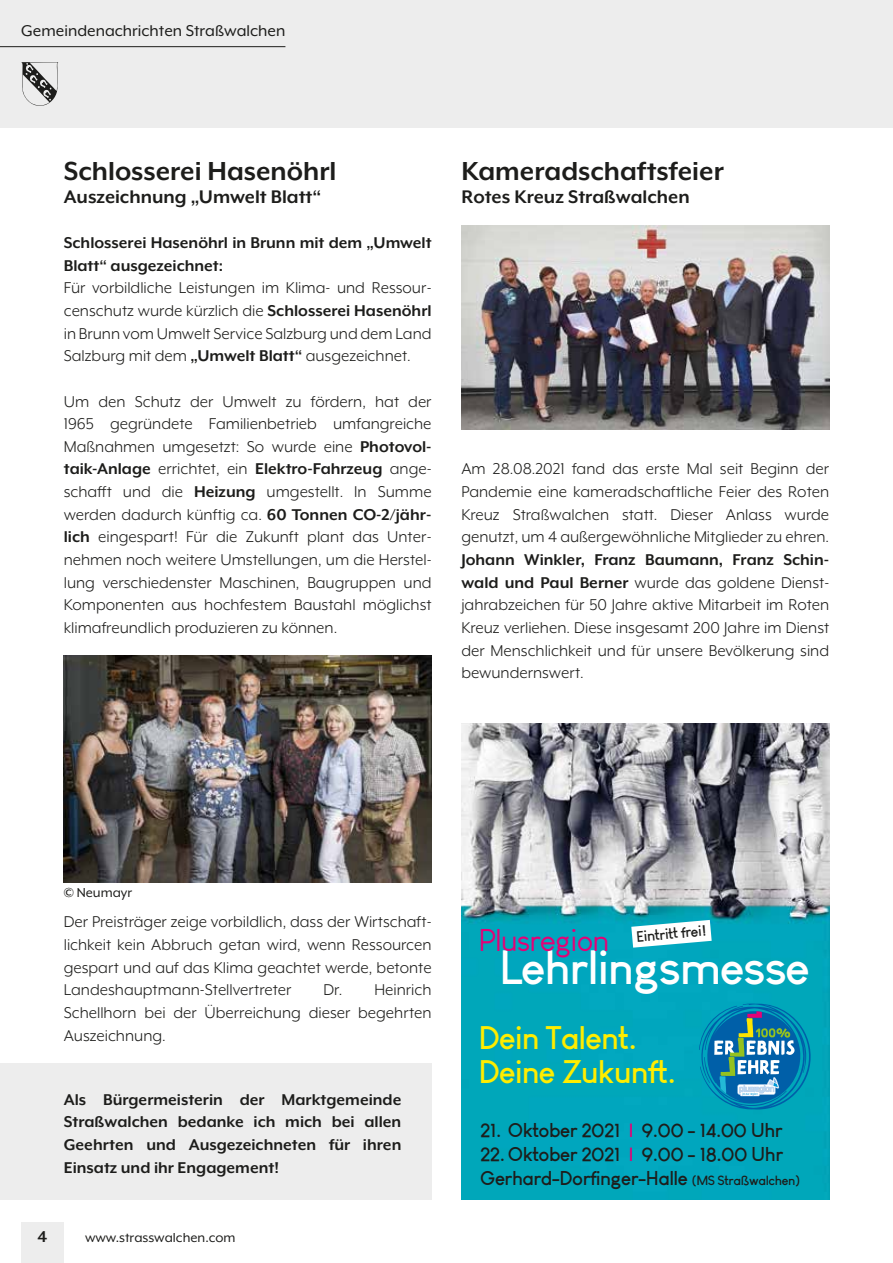
<style>
.page{position:relative;width:893px;height:1263px;background:#fff}
.page>*{position:absolute;margin:0;border:0;box-sizing:border-box;transform-origin:0 0}
.t1{font:700 47.1px "Louis George Cafe";letter-spacing:-.03em;color:#fff}
.t2{font:700 32.1px/33.3px "Louis George Cafe";letter-spacing:-.03em;color:#ffed00}
.t3{font:30.75px "Louis George Cafe";letter-spacing:-.03em;color:#e60076}
.t4{font:700 30px "Mr Eaves XL Mod OT";color:#1d1d1b}
.t5{font:700 21px "Mr Eaves XL Mod OT";color:#1d1d1b}
.t6{font:700 19.65px/23.9px "Louis George Cafe";letter-spacing:-.03em;color:#1d1d1b}
.t7{font:18px/22.6px "Mr Eaves XL Mod OT";color:#1d1d1b;text-align:justify}
.t8{font:700 18px/22.5px "Mr Eaves XL Mod OT";color:#1d1d1b}
.t9{font:18px "Mr Eaves XL Mod OT";color:#1d1d1b}
.t10{font:15px "Mr Eaves XL Mod OT";color:#1d1d1b}
.t11{font:700 14.85px "Louis George Cafe";color:#1d1d1b}
.s1{font-weight:700}
.s2{color:#e60076}
.s3{font-size:13.05px}
</style>
<div class="page">
<div style="left:0;top:0;width:893px;height:128px;background:#ededed"></div>
<hr style="left:0;top:46px;width:285px;height:1px;background:#1d1d1b">
<div style="left:21px;top:1222px;width:43px;height:41px;background:#ededed"></div>
<svg style="left:21px;top:62px;width:37px;height:44px"></svg>
<img style="left:461px;top:225px;width:368px;height:204px">
<img style="left:461px;top:724px;width:368px;height:475px">
<svg style="left:699px;top:1003px;width:112px;height:106px;background:#268eb1"></svg>
<svg style="left:631px;top:920px;width:81px;height:28px"></svg>
<img style="left:64px;top:656px;width:368px;height:226px">
<div style="left:0;top:1063px;width:432px;height:136px;background:#ededed"></div>
<p class="t9" style="left:21px;top:21px;width:266px">Gemeindenachrichten Straßwalchen</p>
<h3 class="t4" style="left:64px;top:156px;width:274px">Schlosserei Hasenöhrl</h3>
<p class="t5" style="left:64px;top:186px;width:259px">Auszeichnung „Umwelt Blatt“</p>
<p class="t8" style="left:64px;top:231px;width:369px">Schlosserei Hasenöhrl in Brunn mit dem „Umwelt<br>Blatt“ ausgezeichnet:</p>
<p class="t7" style="left:64px;top:276px;width:369px">Für vorbildliche Leistungen im Klima- und Ressour&shy;censchutz wurde kürzlich die <span class="s1">Schlosserei Hasenöhrl </span>in Brunn vom Umwelt Service Salzburg und dem Land Salzburg mit dem <span class="s1">„Umwelt Blatt“</span> ausgezeichnet.</p>
<p class="t7" style="left:64px;top:390px;width:369px">Um den Schutz der Umwelt zu fördern, hat der 1965 gegründete Familienbetrieb umfangreiche Maßnahmen umgesetzt: So wurde eine <span class="s1">Photovol&shy;taik-Anlage</span> errichtet, ein <span class="s1">Elektro-Fahrzeug</span> ange&shy;schafft und die <span class="s1">Heizung</span> umgestellt. In Summe werden dadurch künftig ca. <span class="s1">60 Tonnen CO-2/jähr&shy;lich</span> eingespart! Für die Zukunft plant das Unter&shy;nehmen noch weitere Umstellungen, um die Herstel&shy;lung verschiedenster Maschinen, Baugruppen und Komponenten aus hochfestem Baustahl möglichst klimafreundlich produzieren zu können.</p>
<h3 class="t4" style="left:461px;top:156px;width:264px">Kameradschaftsfeier</h3>
<p class="t5" style="left:461px;top:186px;width:230px">Rotes Kreuz Straßwalchen</p>
<p class="t7" style="left:461px;top:458px;width:369px">Am 28.08.2021 fand das erste Mal seit Beginn der Pandemie eine kameradschaftliche Feier des Roten Kreuz Straßwalchen statt. Dieser Anlass wurde genutzt, um 4 außergewöhnliche Mitglieder zu ehren.</p>
<p class="t7" style="left:461px;top:548px;width:369px"><span class="s1">Johann Winkler, Franz Baumann, Franz Schin&shy;wald und Paul Berner</span> wurde das goldene Dienst&shy;jahrabzeichen für 50 Jahre aktive Mitarbeit im Roten Kreuz verliehen. Diese insgesamt 200 Jahre im Dienst der Menschlichkeit und für unsere Bevölkerung sind bewundernswert.</p>
<p class="t10" style="left:64px;top:885px;width:70px">© Neumayr</p>
<p class="t7" style="left:64px;top:911px;width:369px">Der Preisträger zeige vorbildlich, dass der Wirtschaft&shy;lichkeit kein Abbruch getan wird, wenn Ressourcen gespart und auf das Klima geachtet werde, betonte Landeshauptmann-Stellvertreter</p>
<p class="t7" style="left:64px;top:979px;width:369px;text-indent:260px">Dr. Heinrich Schellhorn bei der Überreichung dieser begehrten Auszeichnung.</p>
<p class="t8" style="left:64px;top:1088px;width:339px;text-align:justify">Als Bürgermeisterin der Marktgemeinde Straßwalchen bedanke ich mich bei allen Geehrten und Ausgezeichneten für ihren Einsatz und ihr Engagement!</p>
<p class="t8" style="left:38px;top:1225px;width:11px">4</p>
<p class="t10" style="left:85px;top:1230px;width:152px">www.strasswalchen.com</p>
<p class="t11" style="left:636px;top:928px;width:72px;rotate:-5deg">Eintritt frei!</p>
<h3 class="t3" style="left:478px;top:923px;width:132px">Plusregion</h3>
<h1 class="t1" style="left:499px;top:941px;width:312px">Lehrlingsmesse</h1>
<h2 class="t2" style="left:478px;top:1021px;width:199px">Dein Talent.<br>Deine Zukunft.</h2>
<p class="t6" style="left:480px;top:1118px;width:304px">21. Oktober 2021 <span class="s2">|</span> 9.00 - 14.00 Uhr</p>
<p class="t6" style="left:480px;top:1142px;width:321px">22. Oktober 2021 <span class="s2">|</span> 9.00 - 18.00 Uhr<br>Gerhard-Dorfinger-Halle <span class="s3">(MS Straßwalchen)</span></p>
</div>
